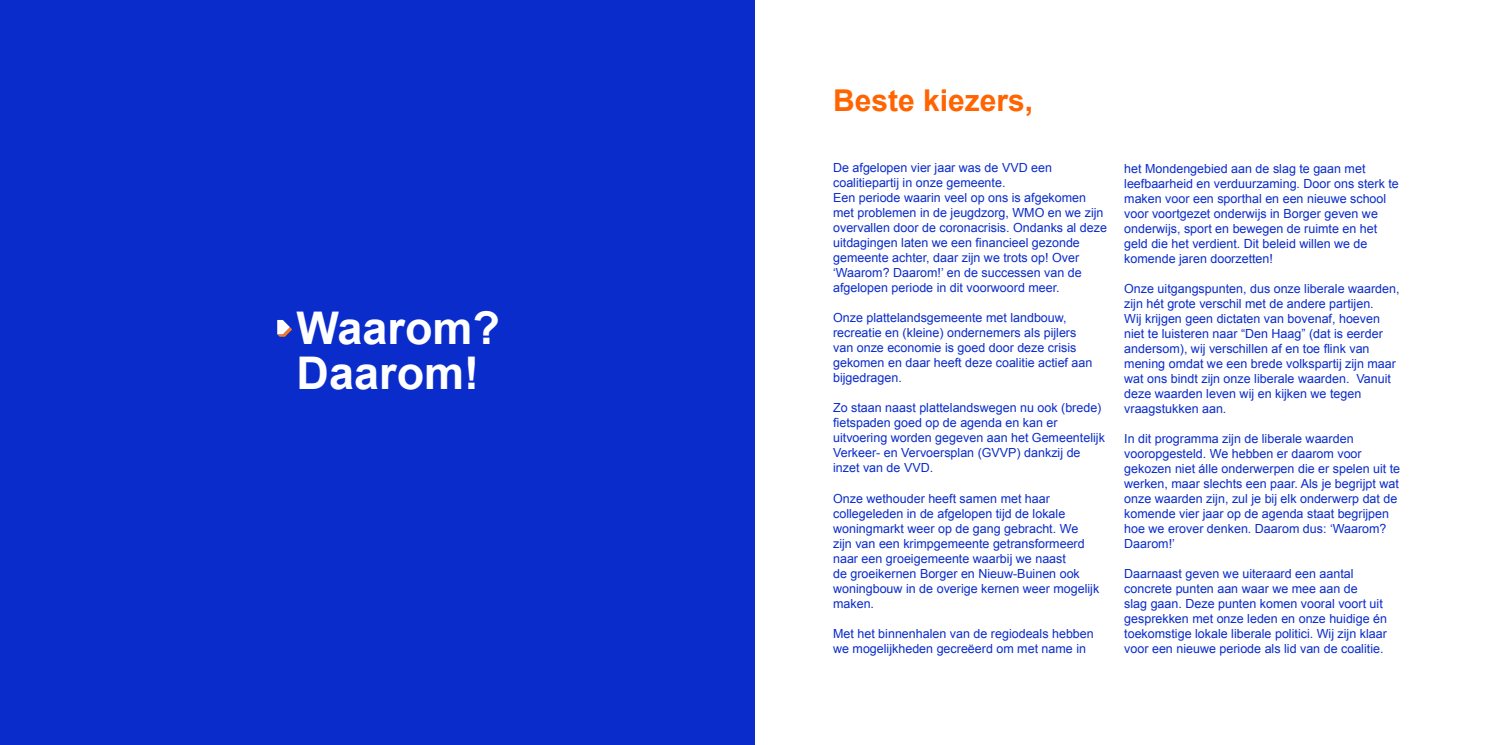
<style>
.page{position:relative;width:1489px;height:745px;background:#fff}
.page>*{position:absolute;margin:0;border:0;box-sizing:border-box;transform-origin:0 0}
.t1{font:700 45px "Arial";color:#fff}
.t2{font:700 30px "Arial";color:#ff6400}
.t3{font:12.5px/15px "Arial";color:#0a2ccb}
</style>
<div class="page">
<div style="left:0;top:0;width:754px;height:744px;background:#0a2ccb"></div>
<svg style="left:277px;top:320px;width:15px;height:16px"></svg>
<p class="t1" style="left:296px;top:298px;width:205px">Waarom?</p>
<p class="t1" style="left:296px;top:343px;width:184px">Daarom!</p>
<p class="t2" style="left:833px;top:80px;width:202px">Beste kiezers,</p>
<p class="t3" style="left:833px;top:160px;width:220px">De afgelopen vier jaar was de VVD een coalitiepartij in onze gemeente.</p>
<p class="t3" style="left:833px;top:190px;width:275px">Een periode waarin veel op ons is afgekomen met problemen in de jeugdzorg, WMO en we zijn overvallen door de coronacrisis. Ondanks al deze uitdagingen laten we een financieel gezonde gemeente achter, daar zijn we trots op! Over ‘Waarom? Daarom!’ en de successen van de afgelopen periode in dit voorwoord meer.</p>
<p class="t3" style="left:833px;top:310px;width:261px">Onze plattelandsgemeente met landbouw, recreatie en (kleine) ondernemers als pijlers van onze economie is goed door deze crisis gekomen en daar heeft deze coalitie actief aan bijgedragen.</p>
<p class="t3" style="left:833px;top:400px;width:273px">Zo staan naast plattelandswegen nu ook (brede) fietspaden goed op de agenda en kan er uitvoering worden gegeven aan het Gemeentelijk Verkeer- en Vervoersplan (GVVP) dankzij de inzet van de VVD.</p>
<p class="t3" style="left:833px;top:490px;width:268px">Onze wethouder heeft samen met haar collegeleden in de afgelopen tijd de lokale woningmarkt weer op de gang gebracht. We zijn van een krimpgemeente getransformeerd naar een groeigemeente waarbij we naast<br>de groeikernen Borger en Nieuw-Buinen ook woningbouw in de overige kernen weer mogelijk maken.</p>
<p class="t3" style="left:833px;top:625px;width:262px">Met het binnenhalen van de regiodeals hebben we mogelijkheden gecreëerd om met name in</p>
<p class="t3" style="left:1124px;top:161px;width:276px">het Mondengebied aan de slag te gaan met leefbaarheid en verduurzaming. Door ons sterk te maken voor een sporthal en een nieuwe school voor voortgezet onderwijs in Borger geven we onderwijs, sport en bewegen de ruimte en het geld die het verdient. Dit beleid willen we de komende jaren doorzetten!</p>
<p class="t3" style="left:1124px;top:281px;width:277px">Onze uitgangspunten, dus onze liberale waarden, zijn hét grote verschil met de andere partijen.<br>Wij krijgen geen dictaten van bovenaf, hoeven niet te luisteren naar “Den Haag” (dat is eerder andersom), wij verschillen af en toe flink van mening omdat we een brede volkspartij zijn maar wat ons bindt zijn onze liberale waarden. Vanuit deze waarden leven wij en kijken we tegen vraagstukken aan.</p>
<p class="t3" style="left:1124px;top:431px;width:277px">In dit programma zijn de liberale waarden vooropgesteld. We hebben er daarom voor gekozen niet álle onderwerpen die er spelen uit te werken, maar slechts een paar. Als je begrijpt wat onze waarden zijn, zul je bij elk onderwerp dat de komende vier jaar op de agenda staat begrijpen hoe we erover denken. Daarom dus: ‘Waarom?<br>Daarom!’</p>
<p class="t3" style="left:1124px;top:566px;width:264px">Daarnaast geven we uiteraard een aantal concrete punten aan waar we mee aan de<br>slag gaan. Deze punten komen vooral voort uit gesprekken met onze leden en onze huidige én toekomstige lokale liberale politici. Wij zijn klaar voor een nieuwe periode als lid van de coalitie.</p>
</div>
